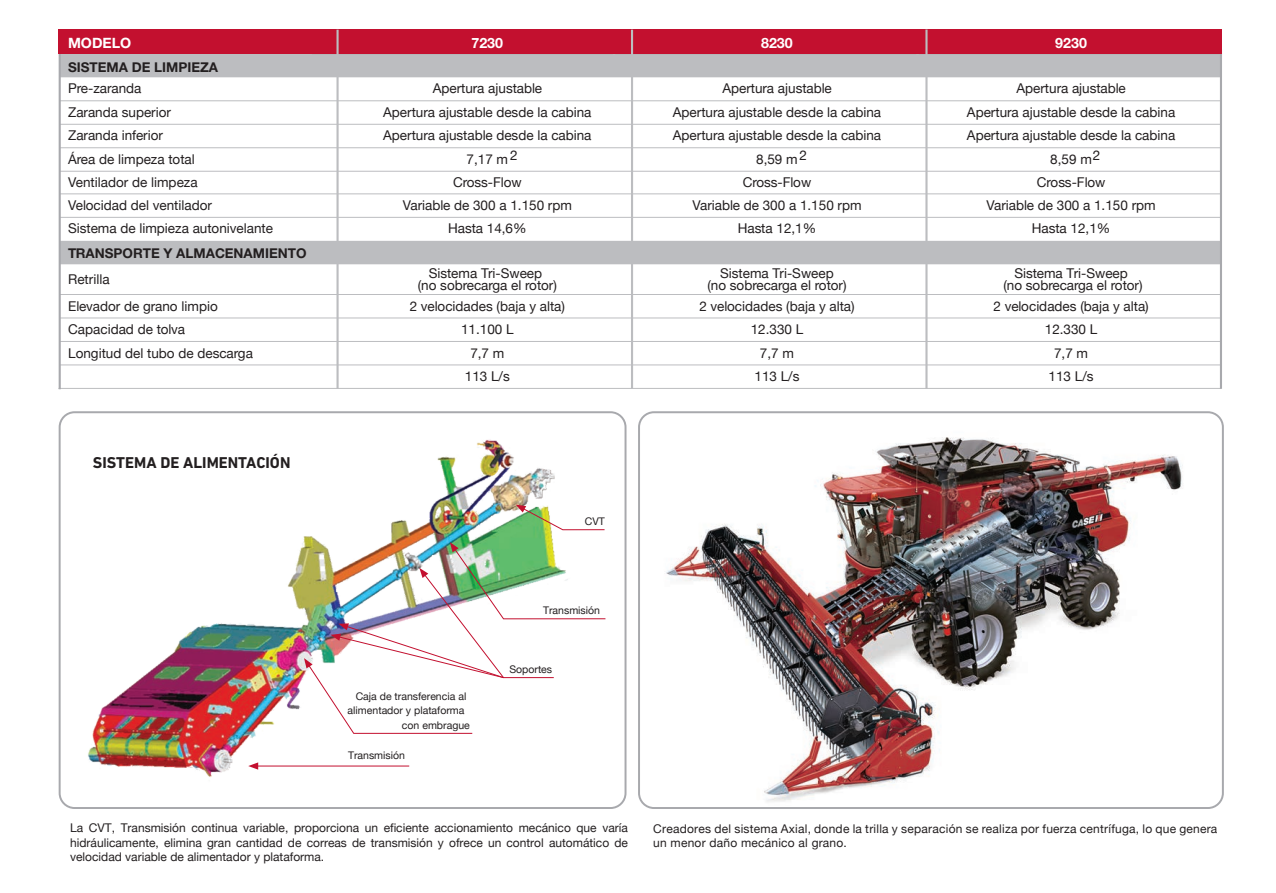
<style>
.page{position:relative;width:1276px;height:893px;background:#fff}
.page>*{position:absolute;margin:0;border:0;box-sizing:border-box;transform-origin:0 0}
.t1{font:700 15.9px "DIN Next LT Pro";color:#231f20}
.t2{font:700 14.25px "Helvetica Neue";color:#fff}
.t3{font:13.5px/11.9px "Helvetica Neue";color:#231f20;text-align:center}
.t4{font:700 13.5px "Helvetica Neue";color:#231f20}
.t5{font:12px/14.4px "Helvetica Neue";letter-spacing:.02em;color:#231f20;text-align:justify}
.t6{font:10.5px "Helvetica Neue";color:#231f20}
</style>
<div class="page">
<img style="left:666px;top:437px;width:517px;height:365px">
<svg style="left:61px;top:54px;width:1159px;height:210px"></svg>
<hr style="left:60px;top:100px;width:1161px;height:1px;background:#bcbdc0">
<hr style="left:60px;top:124px;width:1161px;height:1px;background:#bcbdc0">
<hr style="left:60px;top:147px;width:1161px;height:1px;background:#bcbdc0">
<hr style="left:60px;top:171px;width:1161px;height:1px;background:#bcbdc0">
<hr style="left:60px;top:193px;width:1161px;height:1px;background:#bcbdc0">
<hr style="left:60px;top:217px;width:1161px;height:1px;background:#bcbdc0">
<hr style="left:60px;top:294px;width:1161px;height:1px;background:#bcbdc0">
<hr style="left:60px;top:318px;width:1161px;height:1px;background:#bcbdc0">
<hr style="left:60px;top:341px;width:1161px;height:1px;background:#bcbdc0">
<hr style="left:60px;top:364px;width:1161px;height:1px;background:#bcbdc0">
<hr style="left:58px;top:388px;width:1163px;height:1px;background:#bcbdc0">
<hr style="left:1220px;top:49px;width:2px;height:340px;background:#a8a9ad">
<hr style="left:59px;top:53px;width:2px;height:336px;background:#a8a9ad">
<div style="left:59px;top:30px;width:1163px;height:24px;background:#c3102f"></div>
<hr style="left:631px;top:30px;width:2px;height:359px;background:#bcbdc0">
<hr style="left:925px;top:30px;width:2px;height:359px;background:#bcbdc0">
<hr style="left:336px;top:30px;width:3px;height:359px;background:#bcbdc0">
<div style="left:59px;top:411px;width:567px;height:398px;border:2px solid #a8a9ad;border-radius:15px"></div>
<div style="left:638px;top:411px;width:586px;height:398px;border:2px solid #a8a9ad;border-radius:15px"></div>
<img style="left:88px;top:439px;width:467px;height:338px">
<svg style="left:516px;top:505px;width:89px;height:26px"></svg>
<img style="left:304px;top:542px;width:302px;height:192px">
<hr style="left:256px;top:766px;width:153px;height:1px;background:#c3102f">
<svg style="left:248px;top:762px;width:10px;height:8px"></svg>
<p class="t2" style="left:68px;top:34px;width:65px">MODELO</p>
<p class="t2" style="left:471px;top:34px;width:33px">7230</p>
<p class="t2" style="left:761px;top:34px;width:33px">8230</p>
<p class="t2" style="left:1055px;top:34px;width:33px">9230</p>
<p class="t4" style="left:68px;top:58px;width:152px">SISTEMA DE LIMPIEZA</p>
<p class="t3" style="left:68px;top:83px;width:75px">Pre-zaranda</p>
<p class="t3" style="left:433px;top:83px;width:111px">Apertura ajustable</p>
<p class="t3" style="left:722px;top:83px;width:111px">Apertura ajustable</p>
<p class="t3" style="left:1016px;top:83px;width:111px">Apertura ajustable</p>
<p class="t3" style="left:68px;top:106px;width:104px">Zaranda superior</p>
<p class="t3" style="left:383px;top:106px;width:210px">Apertura ajustable desde la cabina</p>
<p class="t3" style="left:673px;top:106px;width:210px">Apertura ajustable desde la cabina</p>
<p class="t3" style="left:967px;top:106px;width:210px">Apertura ajustable desde la cabina</p>
<p class="t3" style="left:68px;top:129px;width:96px">Zaranda inferior</p>
<p class="t3" style="left:383px;top:129px;width:210px">Apertura ajustable desde la cabina</p>
<p class="t3" style="left:673px;top:129px;width:210px">Apertura ajustable desde la cabina</p>
<p class="t3" style="left:967px;top:129px;width:210px">Apertura ajustable desde la cabina</p>
<p class="t3" style="left:68px;top:153px;width:128px">Área de limpeza total</p>
<p class="t3" style="left:466px;top:153px;width:53px">7,17 m 2</p>
<p class="t3" style="left:756px;top:153px;width:52px">8,59 m2</p>
<p class="t3" style="left:1050px;top:153px;width:52px">8,59 m2</p>
<p class="t3" style="left:68px;top:176px;width:131px">Ventilador de limpeza</p>
<p class="t3" style="left:453px;top:176px;width:70px">Cross-Flow</p>
<p class="t3" style="left:743px;top:176px;width:70px">Cross-Flow</p>
<p class="t3" style="left:1037px;top:176px;width:70px">Cross-Flow</p>
<p class="t3" style="left:68px;top:199px;width:145px">Velocidad del ventilador</p>
<p class="t3" style="left:403px;top:199px;width:171px">Variable de 300 a 1.150 rpm</p>
<p class="t3" style="left:692px;top:199px;width:171px">Variable de 300 a 1.150 rpm</p>
<p class="t3" style="left:986px;top:199px;width:171px">Variable de 300 a 1.150 rpm</p>
<p class="t3" style="left:68px;top:223px;width:206px">Sistema de limpieza autonivelante</p>
<p class="t3" style="left:448px;top:223px;width:80px">Hasta 14,6%</p>
<p class="t3" style="left:738px;top:223px;width:80px">Hasta 12,1%</p>
<p class="t3" style="left:1032px;top:223px;width:80px">Hasta 12,1%</p>
<p class="t4" style="left:68px;top:245px;width:240px">TRANSPORTE Y ALMACENAMIENTO</p>
<p class="t3" style="left:68px;top:273px;width:43px">Retrilla</p>
<p class="t3" style="left:418px;top:267px;width:141px">Sistema Tri-Sweep<br>(no sobrecarga el rotor)</p>
<p class="t3" style="left:707px;top:267px;width:141px">Sistema Tri-Sweep<br>(no sobrecarga el rotor)</p>
<p class="t3" style="left:1003px;top:267px;width:141px">Sistema Tri-Sweep<br>(no sobrecarga el rotor)</p>
<p class="t3" style="left:68px;top:300px;width:151px">Elevador de grano limpio</p>
<p class="t3" style="left:410px;top:300px;width:157px">2 velocidades (baja y alta)</p>
<p class="t3" style="left:699px;top:300px;width:157px">2 velocidades (baja y alta)</p>
<p class="t3" style="left:993px;top:300px;width:157px">2 velocidades (baja y alta)</p>
<p class="t3" style="left:68px;top:323px;width:118px">Capacidad de tolva</p>
<p class="t3" style="left:461px;top:323px;width:54px">11.100 L</p>
<p class="t3" style="left:751px;top:323px;width:54px">12.330 L</p>
<p class="t3" style="left:1045px;top:323px;width:54px">12.330 L</p>
<p class="t3" style="left:68px;top:347px;width:186px">Longitud del tubo de descarga</p>
<p class="t3" style="left:470px;top:347px;width:36px">7,7 m</p>
<p class="t3" style="left:760px;top:347px;width:36px">7,7 m</p>
<p class="t3" style="left:1054px;top:347px;width:36px">7,7 m</p>
<p class="t3" style="left:465px;top:370px;width:47px">113 L/s</p>
<p class="t3" style="left:754px;top:370px;width:47px">113 L/s</p>
<p class="t3" style="left:1048px;top:370px;width:47px">113 L/s</p>
<p class="t1" style="left:93px;top:453px;width:199px">SISTEMA DE ALIMENTACIÓN</p>
<p class="t6" style="left:356px;top:690px;width:112px">Caja de transferencia al</p>
<p class="t6" style="left:348px;top:704px;width:118px">alimentador y plataforma</p>
<p class="t6" style="left:402px;top:719px;width:69px">con embrague</p>
<p class="t6" style="left:348px;top:749px;width:58px">Transmisión</p>
<p class="t6" style="left:585px;top:515px;width:22px">CVT</p>
<p class="t6" style="left:543px;top:604px;width:58px">Transmisión</p>
<p class="t6" style="left:509px;top:663px;width:44px">Soportes</p>
<p class="t5" style="left:70px;top:821px;width:559px">La CVT, Transmisión continua variable, proporciona un eficiente accionamiento mecánico que varía hidráulicamente, elimina gran cantidad de correas de transmisión y ofrece un control automático de velocidad variable de alimentador y plataforma.</p>
<p class="t5" style="left:653px;top:821px;width:565px">Creadores del sistema Axial, donde la trilla y separación se realiza por fuerza centrífuga, lo que genera un menor daño mecánico al grano.</p>
</div>
